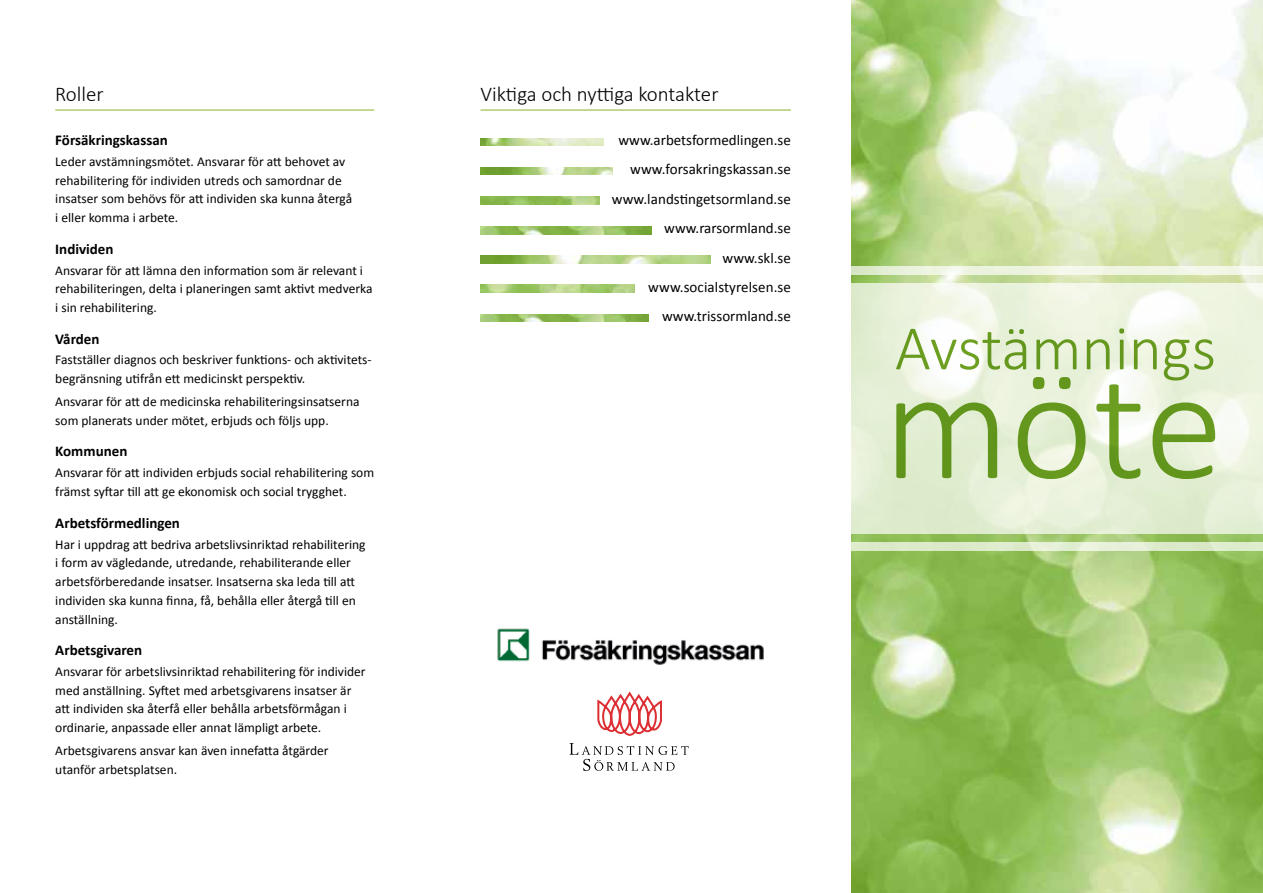
<style>
.page{position:relative;width:1263px;height:893px;background:#fff}
.page>*{position:absolute;margin:0;border:0;box-sizing:border-box;transform-origin:0 0}
.t1{font:300 160.05px "Calibri";color:#6ea022}
.t2{font:300 63.6px "Calibri";color:#6ea022}
.t3{font:300 21px "Calibri";color:#000}
.t4{font:15px/29.4px "Calibri";letter-spacing:.005em;color:#000;text-align:right}
.t5{font:700 15px "Calibri";color:#000}
.t6{font:13.5px/18.8px "Calibri";color:#000}
</style>
<div class="page">
<img style="left:851px;top:0;width:412px;height:893px">
<hr style="left:480px;top:109px;width:311px;height:2px;background:#adce6d">
<hr style="left:55px;top:109px;width:319px;height:2px;background:#adce6d">
<svg style="left:851px;top:283px;width:412px;height:251px;background:#e9f2dd"></svg>
<svg style="left:851px;top:266px;width:412px;height:8px;background:#eef4e1"></svg>
<svg style="left:851px;top:542px;width:412px;height:9px;background:#dfeccf"></svg>
<svg style="left:597px;top:691px;width:65px;height:45px"></svg>
<svg style="left:570px;top:743px;width:119px;height:28px"></svg>
<img style="left:497px;top:628px;width:267px;height:37px">
<img style="left:480px;top:138px;width:124px;height:8px">
<img style="left:480px;top:227px;width:171px;height:7px">
<img style="left:480px;top:314px;width:168px;height:8px">
<img style="left:480px;top:167px;width:132px;height:8px">
<img style="left:480px;top:256px;width:230px;height:7px">
<img style="left:480px;top:196px;width:119px;height:8px">
<img style="left:480px;top:285px;width:154px;height:8px">
<h3 class="t3" style="left:55px;top:81px;width:50px">Roller</h3>
<p class="t5" style="left:55px;top:130px;width:114px">Försäkringskassan</p>
<p class="t6" style="left:55px;top:152px;width:298px">Leder avstämningsmötet. Ansvarar för att behovet av rehabilitering för individen utreds och samordnar de insatser som behövs för att individen ska kunna återgå i eller komma i arbete.</p>
<p class="t5" style="left:55px;top:239px;width:60px">Individen</p>
<p class="t6" style="left:55px;top:261px;width:319px">Ansvarar för att lämna den information som är relevant i rehabiliteringen, delta i planeringen samt aktivt medverka i sin rehabilitering.</p>
<p class="t5" style="left:55px;top:329px;width:46px">Vården</p>
<p class="t6" style="left:55px;top:351px;width:318px">Fastställer diagnos och beskriver funktions- och aktivitets&shy;begränsning utifrån ett medicinskt perspektiv.</p>
<p class="t6" style="left:55px;top:392px;width:306px">Ansvarar för att de medicinska rehabiliteringsinsatserna som planerats under mötet, erbjuds och följs upp.</p>
<p class="t5" style="left:55px;top:442px;width:74px">Kommunen</p>
<p class="t6" style="left:55px;top:464px;width:320px">Ansvarar för att individen erbjuds social rehabilitering som främst syftar till att ge ekonomisk och social trygghet.</p>
<p class="t5" style="left:55px;top:513px;width:126px">Arbetsförmedlingen</p>
<p class="t6" style="left:55px;top:535px;width:312px">Har i uppdrag att bedriva arbetslivsinriktad rehabilitering i form av vägledande, utredande, rehabiliterande eller arbetsförberedande insatser. Insatserna ska leda till att individen ska kunna finna, få, behålla eller återgå till en anställning.</p>
<p class="t5" style="left:55px;top:640px;width:88px">Arbetsgivaren</p>
<p class="t6" style="left:55px;top:662px;width:312px">Ansvarar för arbetslivsinriktad rehabilitering för individer med anställning. Syftet med arbetsgivarens insatser är att individen ska återfå eller behålla arbetsförmågan i ordinarie, anpassade eller annat lämpligt arbete.</p>
<p class="t6" style="left:55px;top:741px;width:275px">Arbetsgivarens ansvar kan även innefatta åtgärder utanför arbetsplatsen.</p>
<h3 class="t3" style="left:480px;top:81px;width:240px">Viktiga och nyttiga kontakter</h3>
<p class="t4" style="left:612px;top:125px;width:181px">www.arbetsformedlingen.se www.forsakringskassan.se www.landstingetsormland.se www.rarsormland.se www.skl.se www.socialstyrelsen.se www.trissormland.se</p>
<h2 class="t2" style="left:895px;top:309px;width:323px">Avstämnings</h2>
<h1 class="t1" style="left:883px;top:325px;width:342px">möte</h1>
</div>
